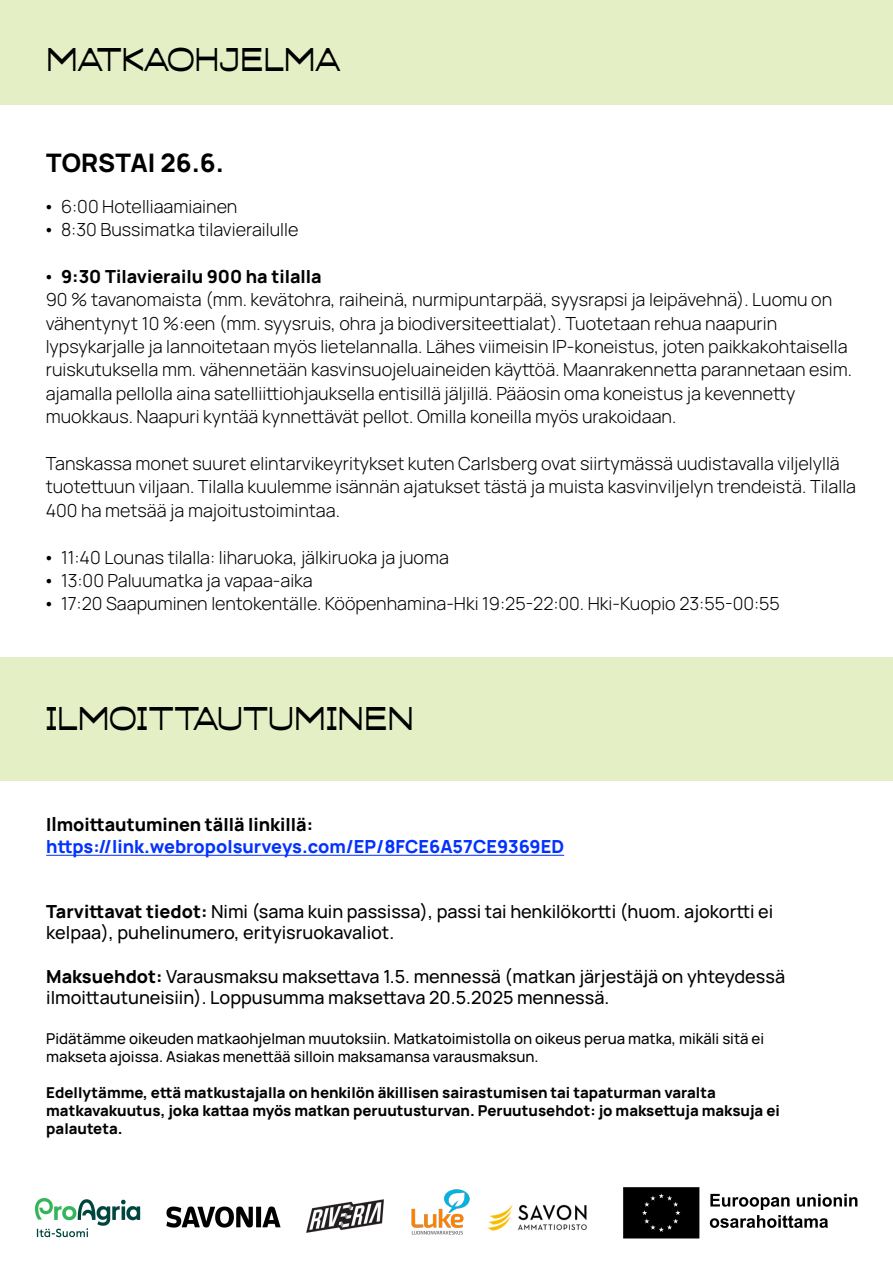
<style>
.page{position:relative;width:893px;height:1263px;background:#fff}
.page>*{position:absolute;margin:0;border:0;box-sizing:border-box;transform-origin:0 0}
.t1{font:33px "Savonia Sans Display";color:#000}
.t2{font:800 25.5px "Manrope";color:#000}
.t3{font:300 18px/23.4px "Manrope";color:#000}
.t4{font:500 18px/21.6px "Manrope";color:#000}
.t5{font:800 18px/21.6px "Manrope";color:#0332ff}
.t6{font:800 18px "Manrope";color:#000}
.t7{font:800 15px/18px "Manrope";color:#000}
.t8{font:500 15px/18px "Manrope";color:#000}
.s1{font-family:"Times New Roman";font-weight:400}
.s2{color:#000}
.s3{font-weight:800}
</style>
<div class="page">
<div style="left:0;top:0;width:893px;height:105px;background:#e5efc6"></div>
<img style="left:36px;top:1199px;width:139px;height:39px">
<img style="left:166px;top:1207px;width:115px;height:20px">
<img style="left:307px;top:1199px;width:77px;height:33px">
<img style="left:411px;top:1189px;width:59px;height:46px">
<img style="left:487px;top:1204px;width:100px;height:27px">
<img style="left:623px;top:1187px;width:235px;height:52px">
<div style="left:0;top:657px;width:893px;height:124px;background:#e5efc6"></div>
<hr style="left:46px;top:855px;width:518px;height:1px;background:#0332ff">
<h1 class="t1" style="left:46px;top:40px;width:296px">MATKAOHJELMA</h1>
<h2 class="t2" style="left:46px;top:141px;width:179px">TORSTAI 26.6.</h2>
<p class="t3" style="left:46px;top:193px;width:193px"><span class="s1">•</span> 6:00 Hotelliaamiainen</p>
<p class="t3" style="left:46px;top:217px;width:254px"><span class="s1">•</span> 8:30 Bussimatka tilavierailulle</p>
<p class="t6" style="left:46px;top:261px;width:277px"><span class="s1">•</span> 9:30 Tilavierailu 900 ha tilalla</p>
<p class="t3" style="left:46px;top:287px;width:808px">90 % tavanomaista (mm. kevätohra, raiheinä, nurmipuntarpää, syysrapsi ja leipävehnä). Luomu on vähentynyt 10 %:een (mm. syysruis, ohra ja biodiversiteettialat). Tuotetaan rehua naapurin lypsykarjalle ja lannoitetaan myös lietelannalla. Lähes viimeisin IP-koneistus, joten paikkakohtaisella ruiskutuksella mm. vähennetään kasvinsuojeluaineiden käyttöä. Maanrakennetta parannetaan esim. ajamalla pellolla aina satelliittiohjauksella entisillä jäljillä. Pääosin oma koneistus ja kevennetty muokkaus. Naapuri kyntää kynnettävät pellot. Omilla koneilla myös urakoidaan.</p>
<p class="t3" style="left:46px;top:451px;width:812px">Tanskassa monet suuret elintarvikeyritykset kuten Carlsberg ovat siirtymässä uudistavalla viljelyllä tuotettuun viljaan. Tilalla kuulemme isännän ajatukset tästä ja muista kasvinviljelyn trendeistä. Tilalla<br>400 ha metsää ja majoitustoimintaa.</p>
<p class="t3" style="left:46px;top:544px;width:405px"><span class="s1">•</span> 11:40 Lounas tilalla: liharuoka, jälkiruoka ja juoma</p>
<p class="t3" style="left:46px;top:568px;width:269px"><span class="s1">•</span> 13:00 Paluumatka ja vapaa-aika</p>
<p class="t3" style="left:46px;top:591px;width:736px"><span class="s1">•</span> 17:20 Saapuminen lentokentälle. Kööpenhamina-Hki 19:25-22:00. Hki-Kuopio 23:55-00:55</p>
<p class="t1" style="left:46px;top:699px;width:370px">ILMOITTAUTUMINEN</p>
<h3 class="t5" style="left:46px;top:812px;width:519px"><span class="s2">Ilmoittautuminen tällä linkillä: </span>https://link.webropolsurveys.com/EP/8FCE6A57CE9369ED</h3>
<p class="t4" style="left:46px;top:899px;width:729px"><span class="s3">Tarvittavat tiedot:</span> Nimi (sama kuin passissa), passi tai henkilökortti (huom. ajokortti ei kelpaa), puhelinumero, erityisruokavaliot.</p>
<p class="t4" style="left:46px;top:964px;width:740px"><span class="s3">Maksuehdot:</span> Varausmaksu maksettava 1.5. mennessä (matkan järjestäjä on yhteydessä ilmoittautuneisiin). Loppusumma maksettava 20.5.2025 mennessä.</p>
<p class="t8" style="left:46px;top:1028px;width:719px">Pidätämme oikeuden matkaohjelman muutoksiin. Matkatoimistolla on oikeus perua matka, mikäli sitä ei makseta ajoissa. Asiakas menettää silloin maksamansa varausmaksun.</p>
<p class="t7" style="left:46px;top:1082px;width:735px">Edellytämme, että matkustajalla on henkilön äkillisen sairastumisen tai tapaturman varalta matkavakuutus, joka kattaa myös matkan peruutusturvan. Peruutusehdot: jo maksettuja maksuja ei palauteta.</p>
</div>
